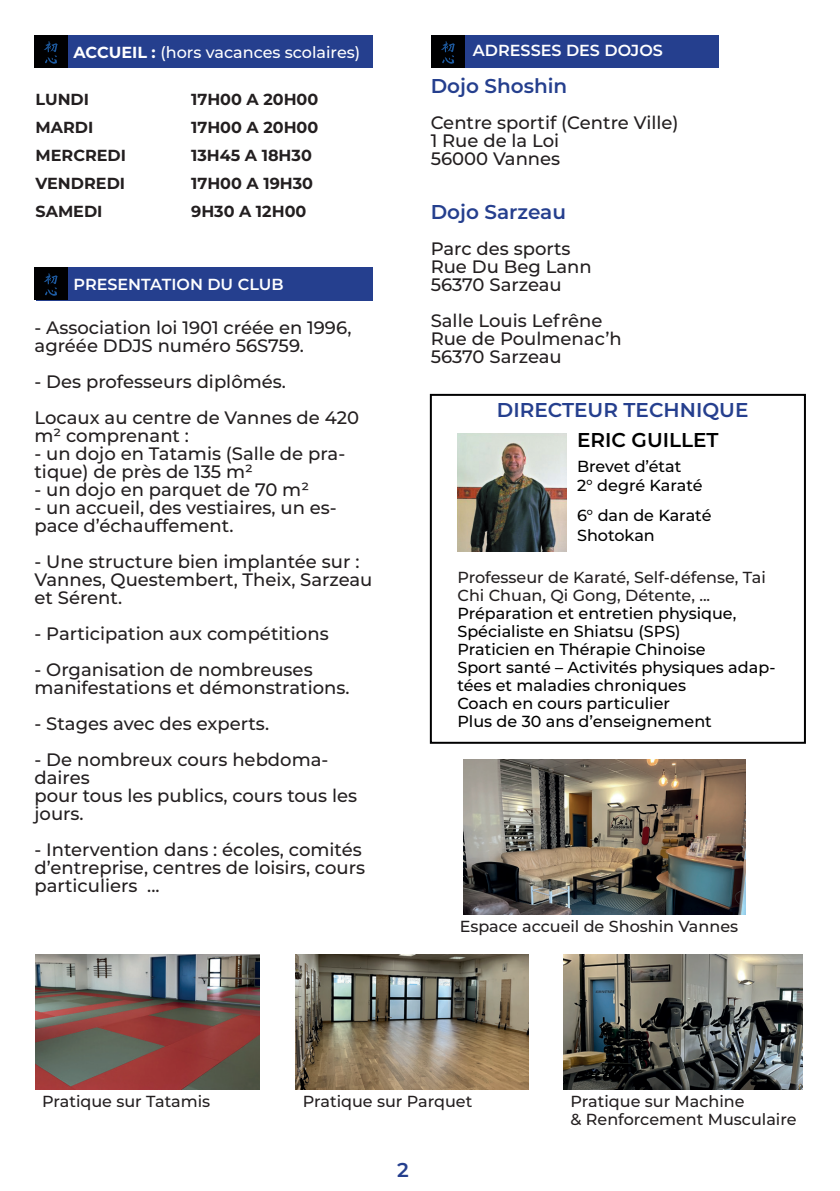
<style>
.page{position:relative;width:840px;height:1191px;background:#fff}
.page>*{position:absolute;margin:0;border:0;box-sizing:border-box;transform-origin:0 0}
.t1{font:600 20px "Montserrat";color:#253f8e}
.t2{font:600 20px "Montserrat";color:#000}
.t3{font:500 18px/18px "Montserrat";color:#231f20}
.t4{font:500 16px/18px "Montserrat";color:#000}
.t5{font:500 16px/18px "Montserrat";color:#231f20}
.t6{font:700 16px/28px "Montserrat";color:#231f20}
.t7{font:600 16px "Montserrat";color:#fff}
.t8{font:500 16px "Montserrat";color:#fff}
.s1{font-weight:700}
</style>
<div class="page">
<div style="left:36px;top:267px;width:336px;height:33px;background:#253f8e"></div>
<div style="left:464px;top:35px;width:254px;height:33px;background:#253f8e"></div>
<div style="left:55px;top:35px;width:317px;height:33px;background:#253f8e"></div>
<img style="left:35px;top:954px;width:224px;height:135px">
<img style="left:295px;top:954px;width:233px;height:135px">
<img style="left:563px;top:954px;width:238px;height:135px">
<div style="left:34px;top:35px;width:33px;height:33px;background:#000001"></div>
<svg style="left:44px;top:41px;width:14px;height:23px"></svg>
<div style="left:431px;top:35px;width:33px;height:33px;background:#000001"></div>
<svg style="left:441px;top:41px;width:13px;height:23px"></svg>
<div style="left:34px;top:267px;width:33px;height:33px;background:#000001"></div>
<svg style="left:44px;top:273px;width:14px;height:23px"></svg>
<div style="left:429px;top:394px;width:376px;height:350px;border:2px solid #000001"></div>
<img style="left:457px;top:433px;width:109px;height:118px">
<img style="left:463px;top:759px;width:281px;height:155px">
<p class="t8" style="left:73px;top:41px;width:288px"><span class="s1">ACCUEIL :</span> (hors vacances scolaires)</p>
<p class="t7" style="left:472px;top:39px;width:191px">ADRESSES DES DOJOS</p>
<p class="t6" style="left:35px;top:84px;width:92px">LUNDI<br>MARDI<br>MERCREDI<br>VENDREDI<br>SAMEDI</p>
<p class="t6" style="left:191px;top:84px;width:129px">17H00 A 20H00<br>17H00 A 20H00<br>13H45 A 18H30<br>17H00 A 19H30<br>9H30 A 12H00</p>
<p class="t7" style="left:73px;top:273px;width:211px">PRESENTATION DU CLUB</p>
<p class="t3" style="left:34px;top:318px;width:318px">- Association loi 1901 créée en 1996, agréée DDJS numéro 56S759.</p>
<p class="t3" style="left:34px;top:363px;width:326px;line-height:36px">- Des professeurs diplômés.<br>Locaux au centre de Vannes de 420</p>
<p class="t3" style="left:34px;top:426px;width:156px">m² comprenant :</p>
<p class="t3" style="left:34px;top:444px;width:312px">- un dojo en Tatamis (Salle de pra&shy;tique) de près de 135 m²</p>
<p class="t3" style="left:34px;top:480px;width:276px">- un dojo en parquet de 70 m²</p>
<p class="t3" style="left:34px;top:498px;width:304px">- un accueil, des vestiaires, un es&shy;pace d’échauffement.</p>
<p class="t3" style="left:34px;top:552px;width:339px">- Une structure bien implantée sur :<br>Vannes, Questembert, Theix, Sarzeau et Sérent.</p>
<p class="t3" style="left:34px;top:624px;width:295px">- Participation aux compétitions</p>
<p class="t3" style="left:34px;top:660px;width:316px">- Organisation de nombreuses manifestations et démonstrations.</p>
<p class="t3" style="left:34px;top:714px;width:236px">- Stages avec des experts.</p>
<p class="t3" style="left:34px;top:750px;width:324px">- De nombreux cours hebdoma&shy;daires<br>pour tous les publics, cours tous les jours.</p>
<p class="t3" style="left:34px;top:840px;width:332px">- Intervention dans : écoles, comités d’entreprise, centres de loisirs, cours particuliers ...</p>
<p class="t1" style="left:430px;top:72px;width:138px">Dojo Shoshin</p>
<p class="t3" style="left:430px;top:113px;width:249px">Centre sportif (Centre Ville)<br>1 Rue de la Loi<br>56000 Vannes</p>
<p class="t1" style="left:430px;top:198px;width:137px">Dojo Sarzeau</p>
<p class="t3" style="left:430px;top:239px;width:162px">Parc des sports<br>Rue Du Beg Lann<br>56370 Sarzeau</p>
<p class="t3" style="left:430px;top:311px;width:192px">Salle Louis Lefrêne<br>Rue de Poulmenac’h<br>56370 Sarzeau</p>
<p class="t1" style="left:496px;top:396px;width:253px">DIRECTEUR TECHNIQUE</p>
<p class="t2" style="left:576px;top:426px;width:143px">ERIC GUILLET</p>
<p class="t4" style="left:576px;top:456px;width:127px;line-height:19.2px">Brevet d’état<br>2° degré Karaté</p>
<p class="t4" style="left:576px;top:504px;width:136px;line-height:20px">6° dan de Karaté<br>Shotokan</p>
<p class="t5" style="left:457px;top:567px;width:310px">Professeur de Karaté, Self-défense, Tai<br>Chi Chuan, Qi Gong, Détente, ...</p>
<p class="t4" style="left:457px;top:603px;width:319px">Préparation et entretien physique,<br>Spécialiste en Shiatsu (SPS)<br>Praticien en Thérapie Chinoise<br>Sport santé – Activités physiques adap&shy;tées et maladies chroniques<br>Coach en cours particulier<br>Plus de 30 ans d’enseignement</p>
<p class="t5" style="left:459px;top:917px;width:280px">Espace accueil de Shoshin Vannes</p>
<p class="t5" style="left:42px;top:1092px;width:169px">Pratique sur Tatamis</p>
<p class="t5" style="left:302px;top:1092px;width:171px">Pratique sur Parquet</p>
<p class="t5" style="left:570px;top:1092px;width:227px">Pratique sur Machine<br>&amp; Renforcement Musculaire</p>
<p class="t1" style="left:397px;top:1155px;width:13px">2</p>
</div>
